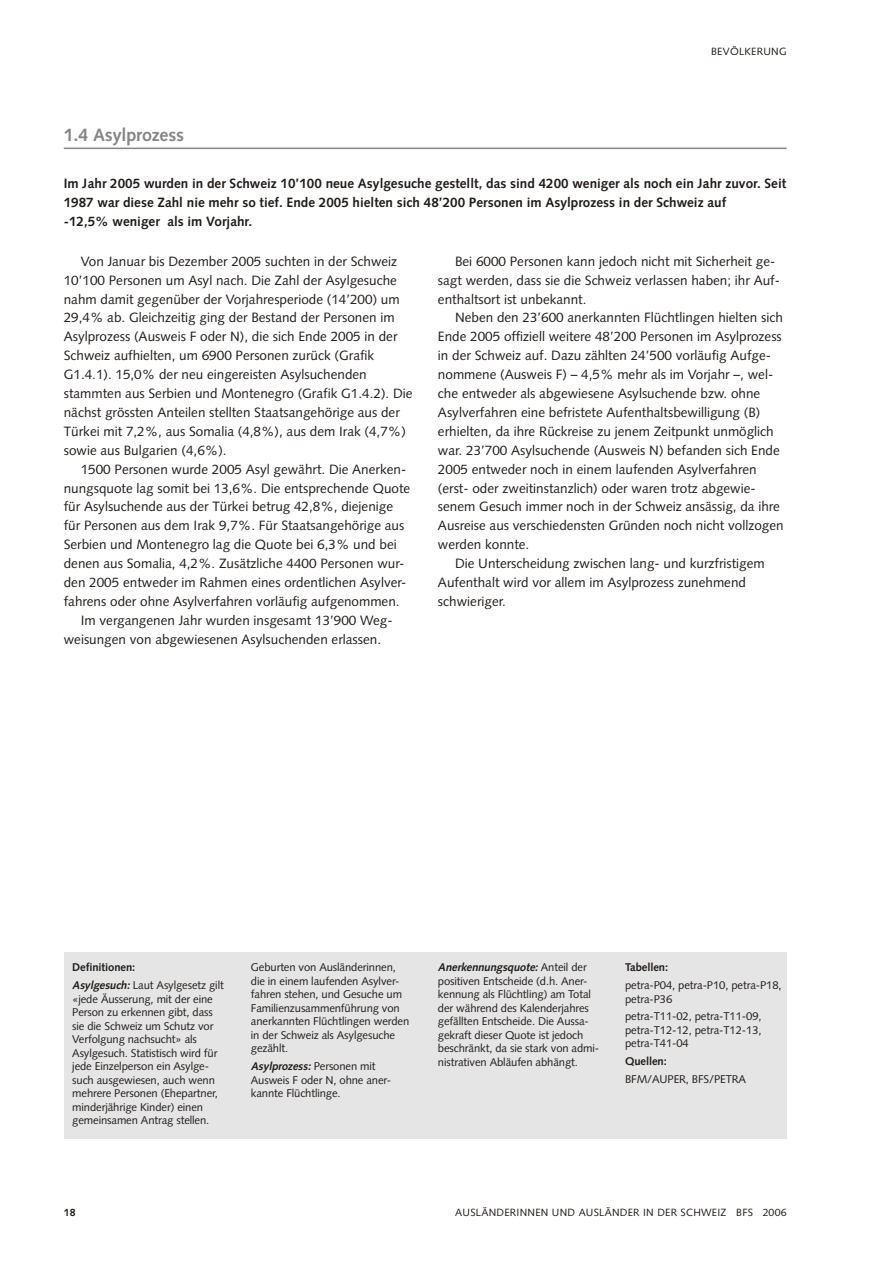
<style>
.page{position:relative;width:893px;height:1263px;background:#fff}
.page>*{position:absolute;margin:0;border:0;box-sizing:border-box;transform-origin:0 0}
.t1{font:700 18px "Syntax";letter-spacing:-.01em;color:#878584}
.t2{font:13.5px/18.9px "Syntax";color:#201c1a}
.t3{font:700 13.5px/18.9px "Syntax";color:#201c1a}
.t4{font:11.25px/13.5px "Syntax";letter-spacing:-.01em;color:#201c1a}
.t5{font:700 11.25px "Syntax";letter-spacing:-.01em;color:#201c1a}
.t6{font:10.5px "Syntax";letter-spacing:.025em;color:#201c1a}
.t7{font:700 10.5px "Syntax";color:#201c1a}
.s1{font-weight:700}
.s2{font-weight:700;font-style:italic}
</style>
<div class="page">
<hr style="left:64px;top:148px;width:723px;height:1px;background:#878584">
<div style="left:64px;top:952px;width:723px;height:186px;background:#e5e5e5"></div>
<p class="t6" style="left:711px;top:47px;width:77px">BEVÖLKERUNG</p>
<h1 class="t1" style="left:64px;top:128px;width:122px">1.4 Asylprozess</h1>
<p class="t3" style="left:64px;top:176px;width:724px">Im Jahr 2005 wurden in der Schweiz 10’100 neue Asylgesuche gestellt, das sind 4200 weniger als noch ein Jahr zuvor. Seit<br>1987 war diese Zahl nie mehr so tief. Ende 2005 hielten sich 48’200 Personen im Asylprozess in der Schweiz auf<br>-12,5% weniger als im Vorjahr.</p>
<p class="t2" style="left:64px;top:253px;width:350px;text-indent:17px">Von Januar bis Dezember 2005 suchten in der Schweiz 10’100 Personen um Asyl nach. Die Zahl der Asylgesuche nahm damit gegenüber der Vorjahresperiode (14’200) um 29,4% ab. Gleichzeitig ging der Bestand der Personen im Asylprozess (Ausweis F oder N), die sich Ende 2005 in der Schweiz aufhielten, um 6900 Personen zurück (Grafik G1.4.1). 15,0% der neu eingereisten Asylsuchenden stammten aus Serbien und Montenegro (Grafik G1.4.2). Die nächst grössten Anteilen stellten Staatsangehörige aus der Türkei mit 7,2%, aus Somalia (4,8%), aus dem Irak (4,7%) sowie aus Bulgarien (4,6%).</p>
<p class="t2" style="left:81px;top:461px;width:327px">1500 Personen wurde 2005 Asyl gewährt. Die Anerken-</p>
<p class="t2" style="left:64px;top:480px;width:348px">nungsquote lag somit bei 13,6%. Die entsprechende Quote</p>
<p class="t2" style="left:64px;top:499px;width:331px">für Asylsuchende aus der Türkei betrug 42,8%, diejenige</p>
<p class="t2" style="left:64px;top:517px;width:342px">für Personen aus dem Irak 9,7%. Für Staatsangehörige aus</p>
<p class="t2" style="left:64px;top:536px;width:334px">Serbien und Montenegro lag die Quote bei 6,3% und bei</p>
<p class="t2" style="left:64px;top:555px;width:342px">denen aus Somalia, 4,2%. Zusätzliche 4400 Personen wur-</p>
<p class="t2" style="left:64px;top:574px;width:344px">den 2005 entweder im Rahmen eines ordentlichen Asylver-</p>
<p class="t2" style="left:64px;top:593px;width:337px">fahrens oder ohne Asylverfahren vorläufig aufgenommen.</p>
<p class="t2" style="left:81px;top:612px;width:313px">Im vergangenen Jahr wurden insgesamt 13’900 Weg-</p>
<p class="t2" style="left:64px;top:631px;width:319px">weisungen von abgewiesenen Asylsuchenden erlassen.</p>
<p class="t2" style="left:438px;top:253px;width:343px;text-indent:17px">Bei 6000 Personen kann jedoch nicht mit Sicherheit ge&shy;sagt werden, dass sie die Schweiz verlassen haben; ihr Auf&shy;enthaltsort ist unbekannt.</p>
<p class="t2" style="left:438px;top:310px;width:347px;text-indent:17px">Neben den 23’600 anerkannten Flüchtlingen hielten sich Ende 2005 offiziell weitere 48’200 Personen im Asylprozess in der Schweiz auf. Dazu zählten 24’500 vorläufig Aufge&shy;nommene (Ausweis F) – 4,5% mehr als im Vorjahr –, wel&shy;che entweder als abgewiesene Asylsuchende bzw. ohne Asylverfahren eine befristete Aufenthaltsbewilligung (B) erhielten, da ihre Rückreise zu jenem Zeitpunkt unmöglich war. 23’700 Asylsuchende (Ausweis N) befanden sich Ende 2005 entweder noch in einem laufenden Asylverfahren (erst- oder zweitinstanzlich) oder waren trotz abgewie&shy;senem Gesuch immer noch in der Schweiz ansässig, da ihre Ausreise aus verschiedensten Gründen noch nicht vollzogen werden konnte.</p>
<p class="t2" style="left:438px;top:555px;width:328px;text-indent:17px">Die Unterscheidung zwischen lang- und kurzfristigem<br>Aufenthalt wird vor allem im Asylprozess zunehmend schwieriger.</p>
<p class="t4" style="left:72px;top:960px;width:153px;line-height:17.7px"><span class="s1">Definitionen:<br></span><span class="s2">Asylgesuch:</span> Laut Asylgesetz gilt</p>
<p class="t4" style="left:72px;top:993px;width:147px">«jede Äusserung, mit der eine<br>Person zu erkennen gibt, dass sie die Schweiz um Schutz vor<br>Verfolgung nachsucht» als<br>Asylgesuch. Statistisch wird für jede Einzelperson ein Asylge&shy;such ausgewiesen, auch wenn mehrere Personen (Ehepartner, minderjährige Kinder) einen gemeinsamen Antrag stellen.</p>
<p class="t4" style="left:251px;top:962px;width:160px">Geburten von Ausländerinnen, die in einem laufenden Asylver&shy;fahren stehen, und Gesuche um<br>Familienzusammenführung von anerkannten Flüchtlingen werden in der Schweiz als Asylgesuche gezählt.</p>
<p class="t4" style="left:251px;top:1060px;width:142px"><span class="s2">Asylprozess:</span> P e rs o n e n m i t<br>Ausweis F oder N, ohne aner&shy;kannte Flüchtlinge.</p>
<p class="t4" style="left:438px;top:962px;width:163px"><span class="s2">Anerkennungsquote:</span> A n te i l d e r positiven Entscheide (d.h. Aner&shy;kennung als Flüchtling) am Total der während des Kalenderjahres gefällten Entscheide. Die Aussa&shy;gekraft dieser Quote ist jedoch beschränkt, da sie stark von admi&shy;nistrativen Abläufen abhängt.</p>
<p class="t5" style="left:625px;top:963px;width:45px">Tabellen:</p>
<p class="t4" style="left:625px;top:980px;width:158px">petra-P04, petra-P10, petra-P18, petra-P36</p>
<p class="t4" style="left:625px;top:1011px;width:138px;text-align:justify">petra-T11-02, petra-T11-09, petra-T12-12, petra-T12-13, petra-T41-04</p>
<p class="t5" style="left:625px;top:1057px;width:43px">Quellen:</p>
<p class="t4" style="left:625px;top:1073px;width:123px">BFM/AUPER, BFS/PETRA</p>
<p class="t7" style="left:64px;top:1208px;width:13px">18</p>
<p class="t6" style="left:455px;top:1208px;width:333px">AUSLÄNDERINNEN UND AUSLÄNDER IN DER SCHWEIZ BFS 2006</p>
</div>
